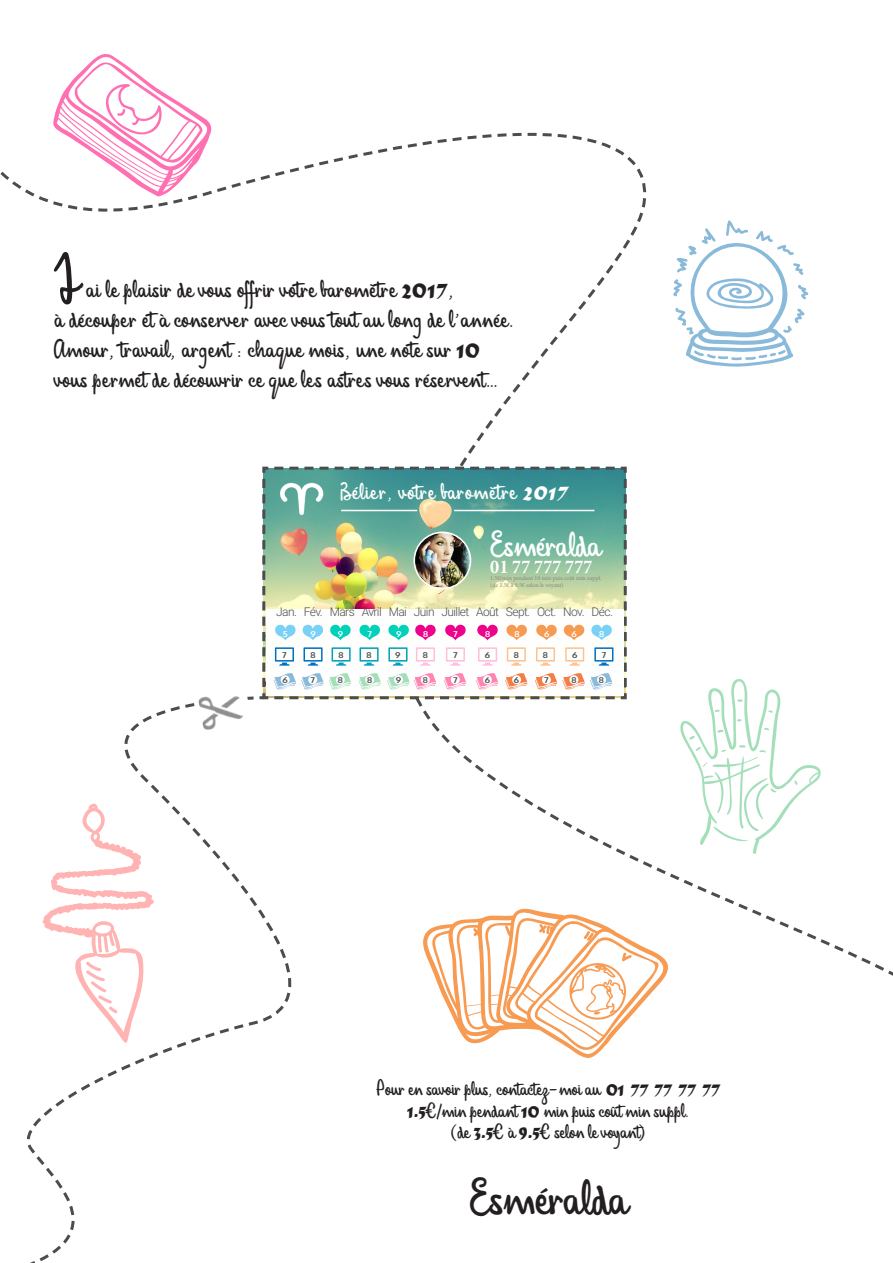
<style>
.page{position:relative;width:893px;height:1263px;background:#fff}
.page>*{position:absolute;margin:0;border:0;box-sizing:border-box;transform-origin:0 0}
.t1{font:54px "Mandela Script Personal Use";color:#231f20}
.t2{font:45px "Mandela Script Personal Use";color:#231f20}
.t3{font:31.5px "Mandela Script Personal Use";color:#fff}
.t4{font:22.5px/30px "Mandela Script Personal Use";letter-spacing:.02em;color:#231f20}
.t5{font:21px "Mandela Script Personal Use";letter-spacing:.05em;color:#fff}
.t6{font:700 condensed 19.5px "Minion Pro";color:#fff}
.t7{font:18px "Mandela Script Personal Use";color:#231f20}
.t8{font:300 12px "Roboto";letter-spacing:-.05em;color:#4b4c4d}
.t9{font:700 8.1px "Oxygen";color:#4b4c4d;scale:1.11 1}
.t10{font:700 8.1px "Oxygen";color:#fff;scale:1.11 1}
.t11{font:6px "Minion Pro";color:#868485}
.s1{font-family:"Matura MT Script Capitals"}
</style>
<div class="page">
<svg style="left:124px;top:696px;width:137px;height:81px"></svg>
<svg style="left:261px;top:465px;width:366px;height:236px;background:#8cb59a"></svg>
<div style="left:266px;top:609px;width:357px;height:87px;background:#fff"></div>
<svg style="left:275px;top:625px;width:21px;height:15px"></svg>
<svg style="left:303px;top:625px;width:20px;height:15px"></svg>
<svg style="left:330px;top:625px;width:21px;height:15px"></svg>
<svg style="left:359px;top:625px;width:21px;height:15px"></svg>
<svg style="left:388px;top:625px;width:21px;height:15px"></svg>
<svg style="left:415px;top:625px;width:21px;height:15px"></svg>
<svg style="left:445px;top:625px;width:21px;height:15px"></svg>
<svg style="left:477px;top:625px;width:21px;height:15px"></svg>
<svg style="left:506px;top:625px;width:21px;height:15px"></svg>
<svg style="left:591px;top:625px;width:21px;height:15px"></svg>
<svg style="left:564px;top:625px;width:20px;height:15px"></svg>
<svg style="left:536px;top:625px;width:21px;height:15px"></svg>
<svg style="left:274px;top:673px;width:344px;height:26px"></svg>
<div style="left:542px;top:675px;width:9px;height:9px;background:#fff;border-radius:50%"></div>
<hr style="left:341px;top:510px;width:76px;height:1px;background:#fff">
<img style="left:414px;top:532px;width:56px;height:57px;border-radius:28px">
<div style="left:413px;top:531px;width:58px;height:58px;border:2px solid #fff;border-radius:50%"></div>
<svg style="left:53px;top:54px;width:594px;height:144px"></svg>
<svg style="left:673px;top:220px;width:136px;height:147px"></svg>
<svg style="left:26px;top:803px;width:221px;height:342px"></svg>
<svg style="left:423px;top:908px;width:245px;height:150px"></svg>
<svg style="left:680px;top:679px;width:141px;height:175px"></svg>
<img style="left:197px;top:696px;width:48px;height:39px">
<svg style="left:275px;top:647px;width:19px;height:19px"></svg>
<svg style="left:303px;top:647px;width:20px;height:19px"></svg>
<svg style="left:332px;top:647px;width:19px;height:19px"></svg>
<svg style="left:360px;top:647px;width:19px;height:19px"></svg>
<svg style="left:388px;top:647px;width:19px;height:19px"></svg>
<svg style="left:416px;top:647px;width:19px;height:19px"></svg>
<svg style="left:446px;top:647px;width:19px;height:19px"></svg>
<svg style="left:478px;top:647px;width:19px;height:19px"></svg>
<svg style="left:507px;top:647px;width:19px;height:19px"></svg>
<svg style="left:536px;top:647px;width:19px;height:19px"></svg>
<svg style="left:565px;top:647px;width:19px;height:19px"></svg>
<svg style="left:594px;top:647px;width:19px;height:19px"></svg>
<hr style="left:454px;top:510px;width:140px;height:1px;background:#fff">
<img style="left:279px;top:477px;width:45px;height:42px">
<p class="t1" style="left:54px;top:246px;width:26px">J</p>
<p class="t4" style="left:79px;top:274px;width:376px">’ai le plaisir de vous offrir votre baromètre <span class="s1">2017</span>,</p>
<p class="t4" style="left:54px;top:304px;width:462px">à découper et à conserver avec vous tout au long de l’année.<br>Amour, travail, argent : chaque mois, une note sur <span class="s1">10</span></p>
<p class="t4" style="left:54px;top:364px;width:446px">vous permet de découvrir ce que les astres vous réservent…</p>
<p class="t5" style="left:339px;top:479px;width:233px">Bélier, votre baromètre <span class="s1">2017</span></p>
<p class="t3" style="left:490px;top:527px;width:112px">Esméralda</p>
<p class="t6" style="left:490px;top:553px;width:104px">01 77 777 777</p>
<p class="t11" style="left:490px;top:574px;width:113px">1.5€/min pendant 10 min puis coût min suppl.</p>
<p class="t11" style="left:490px;top:581px;width:75px">(de 3.5€ à 9.5€ selon le voyant)</p>
<p class="t8" style="left:276px;top:603px;width:22px">Jan.</p>
<p class="t8" style="left:304px;top:603px;width:20px">Fév.</p>
<p class="t8" style="left:330px;top:603px;width:27px">Mars</p>
<p class="t8" style="left:362px;top:603px;width:21px">Avril</p>
<p class="t8" style="left:389px;top:603px;width:20px">Mai</p>
<p class="t8" style="left:414px;top:603px;width:22px">Juin</p>
<p class="t8" style="left:441px;top:603px;width:29px">Juillet</p>
<p class="t8" style="left:476px;top:603px;width:24px">Août</p>
<p class="t8" style="left:506px;top:603px;width:26px">Sept.</p>
<p class="t8" style="left:537px;top:603px;width:21px">Oct.</p>
<p class="t8" style="left:563px;top:603px;width:23px">Nov.</p>
<p class="t8" style="left:592px;top:603px;width:23px">Déc.</p>
<p class="t10" style="left:283px;top:629px;width:6px">5</p>
<p class="t10" style="left:310px;top:629px;width:6px">9</p>
<p class="t10" style="left:338px;top:629px;width:6px">9</p>
<p class="t10" style="left:368px;top:629px;width:6px">7</p>
<p class="t10" style="left:396px;top:629px;width:6px">9</p>
<p class="t10" style="left:423px;top:629px;width:6px">8</p>
<p class="t10" style="left:453px;top:629px;width:6px">7</p>
<p class="t10" style="left:485px;top:629px;width:6px">8</p>
<p class="t10" style="left:514px;top:629px;width:6px">8</p>
<p class="t10" style="left:544px;top:629px;width:6px">6</p>
<p class="t10" style="left:572px;top:629px;width:6px">6</p>
<p class="t10" style="left:599px;top:629px;width:6px">8</p>
<p class="t9" style="left:282px;top:650px;width:6px">7</p>
<p class="t9" style="left:310px;top:650px;width:6px">8</p>
<p class="t9" style="left:339px;top:650px;width:6px">8</p>
<p class="t9" style="left:366px;top:650px;width:6px">8</p>
<p class="t9" style="left:395px;top:650px;width:6px">9</p>
<p class="t9" style="left:423px;top:650px;width:6px">8</p>
<p class="t9" style="left:453px;top:650px;width:6px">7</p>
<p class="t9" style="left:485px;top:650px;width:6px">6</p>
<p class="t9" style="left:514px;top:650px;width:6px">8</p>
<p class="t9" style="left:543px;top:650px;width:6px">8</p>
<p class="t9" style="left:572px;top:650px;width:6px">6</p>
<p class="t9" style="left:602px;top:650px;width:6px">7</p>
<p class="t9" style="left:283px;top:675px;width:6px">6</p>
<p class="t9" style="left:310px;top:675px;width:6px">7</p>
<p class="t9" style="left:338px;top:675px;width:6px">8</p>
<p class="t9" style="left:367px;top:675px;width:6px">8</p>
<p class="t9" style="left:396px;top:675px;width:6px">9</p>
<p class="t9" style="left:423px;top:675px;width:6px">8</p>
<p class="t9" style="left:453px;top:675px;width:6px">7</p>
<p class="t9" style="left:485px;top:675px;width:6px">6</p>
<p class="t9" style="left:514px;top:675px;width:6px">6</p>
<p class="t9" style="left:544px;top:675px;width:6px">7</p>
<p class="t9" style="left:571px;top:675px;width:6px">8</p>
<p class="t9" style="left:599px;top:675px;width:6px">8</p>
<p class="t7" style="left:377px;top:1078px;width:345px">Pour en savoir plus, contactez-moi au <span class="s1">01 77 77 77 77</span></p>
<p class="t7" style="left:407px;top:1100px;width:284px"><span class="s1">1.5</span>€/min pendant <span class="s1">10</span> min puis coût min suppl.</p>
<p class="t7" style="left:450px;top:1121px;width:198px">(de <span class="s1">3.5</span>€ à <span class="s1">9.5</span>€ selon le voyant)</p>
<p class="t2" style="left:469px;top:1172px;width:159px">Esméralda</p>
</div>
